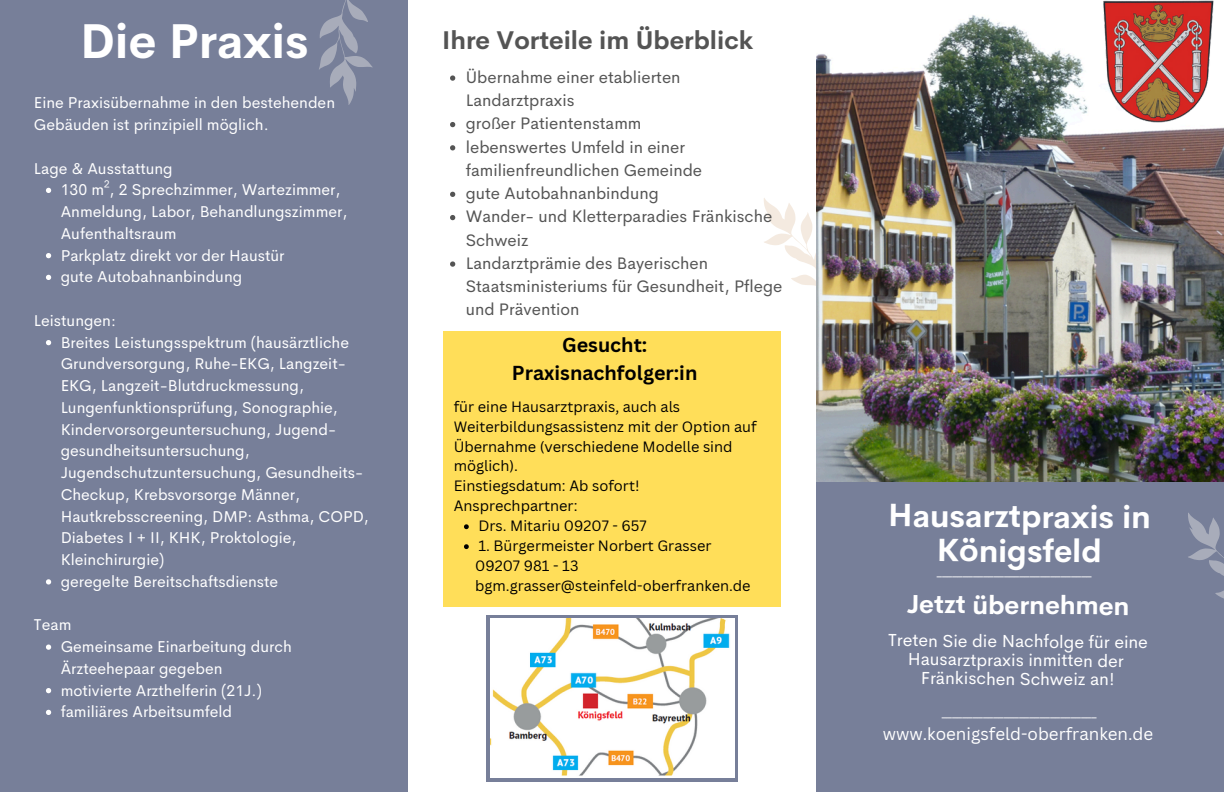
<style>
.page{position:relative;width:1224px;height:792px;background:#fff}
.page>*{position:absolute;margin:0;border:0;box-sizing:border-box;transform-origin:0 0}
.t1{font:700 47.9px "Cerebri Sans";color:#fff}
.t2{font:700 31.6px/34.5px "Cerebri Sans";letter-spacing:-.01em;color:#fff;text-align:center}
.t3{font:700 25.6px "Cerebri Sans";letter-spacing:-.01em;color:#fff}
.t4{font:700 25.1px "Cerebri Sans";color:#545454}
.t5{font:700 19.7px/27.5px "Canva Sans";color:#000;text-align:center}
.t6{font:17.6px/18.7px "Cerebri Sans";letter-spacing:-.01em;color:#fff;text-align:center}
.t7{font:17px "Canva Sans";color:#fff}
.t8{font:16.8px/23.2px "Cerebri Sans";color:#545454}
.t9{font:15.8px/21.8px "Cerebri Sans";color:#fff}
.t10{font:14.6px/19.9px "Canva Sans";color:#000}
.t11{font:12px "Canva Sans";color:#fff}
</style>
<div class="page">
<svg style="left:764px;top:198px;width:52px;height:88px"></svg>
<img style="left:816px;top:15px;width:408px;height:467px">
<div style="left:816px;top:482px;width:408px;height:310px;background:#777f99"></div>
<svg style="left:1188px;top:513px;width:36px;height:86px"></svg>
<div style="left:0;top:0;width:408px;height:792px;background:#777f99"></div>
<svg style="left:319px;top:0;width:54px;height:105px"></svg>
<div style="left:443px;top:331px;width:338px;height:275px;background:#ffde59"></div>
<svg style="left:464px;top:524px;width:5px;height:5px"></svg>
<svg style="left:464px;top:544px;width:5px;height:5px"></svg>
<img style="left:1103px;top:0;width:111px;height:122px">
<svg style="left:486px;top:615px;width:252px;height:167px;background:#878ea4"></svg>
<img style="left:490px;top:619px;width:244px;height:159px">
<svg style="left:450px;top:75px;width:5px;height:6px"></svg>
<svg style="left:450px;top:122px;width:5px;height:5px"></svg>
<svg style="left:450px;top:145px;width:5px;height:5px"></svg>
<svg style="left:450px;top:192px;width:5px;height:5px"></svg>
<svg style="left:450px;top:215px;width:5px;height:5px"></svg>
<svg style="left:450px;top:261px;width:5px;height:6px"></svg>
<svg style="left:46px;top:188px;width:5px;height:5px"></svg>
<svg style="left:46px;top:253px;width:5px;height:5px"></svg>
<svg style="left:46px;top:275px;width:5px;height:5px"></svg>
<svg style="left:46px;top:340px;width:5px;height:5px"></svg>
<svg style="left:46px;top:579px;width:5px;height:6px"></svg>
<svg style="left:46px;top:645px;width:5px;height:5px"></svg>
<svg style="left:46px;top:688px;width:5px;height:5px"></svg>
<svg style="left:46px;top:710px;width:5px;height:5px"></svg>
<p class="t1" style="left:80px;top:10px;width:230px">Die Praxis</p>
<p class="t4" style="left:442px;top:24px;width:312px">Ihre Vorteile im Überblick</p>
<p class="t8" style="left:466px;top:65px;width:216px">Übernahme einer etablierten<br>Landarztpraxis</p>
<p class="t8" style="left:466px;top:112px;width:177px">großer Patientenstamm</p>
<h3 class="t8" style="left:466px;top:135px;width:238px">lebenswertes Umfeld in einer familienfreundlichen Gemeinde</h3>
<p class="t8" style="left:466px;top:182px;width:195px">gute Autobahnanbindung</p>
<p class="t8" style="left:466px;top:205px;width:308px">Wander- und Kletterparadies Fränkische<br>Schweiz</p>
<p class="t8" style="left:466px;top:251px;width:318px">Landarztprämie des Bayerischen<br>Staatsministeriums für Gesundheit, Pflege und Prävention</p>
<p class="t9" style="left:34px;top:92px;width:303px">Eine Praxisübernahme in den bestehenden<br>Gebäuden ist prinzipiell möglich.</p>
<p class="t9" style="left:34px;top:157px;width:140px">Lage &amp; Ausstattung</p>
<h4 class="t9" style="left:61px;top:179px;width:288px">130 m², 2 Sprechzimmer, Wartezimmer,<br>Anmeldung, Labor, Behandlungszimmer,<br>Aufenthaltsraum</h4>
<p class="t9" style="left:61px;top:244px;width:225px">Parkplatz direkt vor der Haustür</p>
<p class="t9" style="left:61px;top:266px;width:183px">gute Autobahnanbindung</p>
<p class="t9" style="left:34px;top:309px;width:84px">Leistungen:</p>
<p class="t9" style="left:61px;top:331px;width:310px">Breites Leistungsspektrum (hausärztliche Grundversorgung, Ruhe-EKG, Langzeit-EKG, Langzeit-Blutdruckmessung, Lungenfunktionsprüfung, Sonographie, Kindervorsorgeuntersuchung, Jugend&shy;gesundheitsuntersuchung, Jugendschutzuntersuchung, Gesundheits-Checkup, Krebsvorsorge Männer, Hautkrebsscreening, DMP: Asthma, COPD, Diabetes I + II, KHK, Proktologie, Kleinchirurgie)</p>
<p class="t9" style="left:61px;top:570px;width:219px">geregelte Bereitschaftsdienste</p>
<p class="t9" style="left:34px;top:614px;width:39px">Team</p>
<p class="t9" style="left:61px;top:636px;width:233px">Gemeinsame Einarbeitung durch<br>Ärzteehepaar gegeben</p>
<h2 class="t9" style="left:61px;top:679px;width:203px">motivierte Arzthelferin (21J.)</h2>
<p class="t9" style="left:61px;top:701px;width:173px">familiäres Arbeitsumfeld</p>
<p class="t5" style="left:512px;top:331px;width:187px">Gesucht:<br>Praxisnachfolger:in</p>
<h1 class="t10" style="left:454px;top:396px;width:305px">für eine Hausarztpraxis, auch als<br>Weiterbildungsassistenz mit der Option auf<br>Übernahme (verschiedene Modelle sind möglich).</h1>
<p class="t10" style="left:454px;top:476px;width:187px">Einstiegsdatum: Ab sofort!</p>
<p class="t10" style="left:454px;top:496px;width:125px">Ansprechpartner:</p>
<p class="t10" style="left:478px;top:516px;width:170px">Drs. Mitariu 09207 - 657</p>
<p class="t10" style="left:478px;top:536px;width:234px">1. Bürgermeister Norbert Grasser</p>
<p class="t10" style="left:475px;top:555px;width:105px">09207 981 - 13</p>
<p class="t10" style="left:475px;top:575px;width:277px">bgm.grasser@steinfeld-oberfranken.de</p>
<p class="t2" style="left:888px;top:499px;width:264px">Hausarztpraxis in<br>Königsfeld</p>
<h5 class="t11" style="left:937px;top:564px;width:156px">______________________________</h5>
<p class="t3" style="left:907px;top:588px;width:225px">Jetzt übernehmen</p>
<p class="t6" style="left:888px;top:632px;width:261px">Treten Sie die Nachfolge für eine<br>Hausarztpraxis inmitten der<br>Fränkischen Schweiz an!</p>
<p class="t11" style="left:942px;top:704px;width:156px">______________________________</p>
<h3 class="t7" style="left:883px;top:722px;width:272px">www.koenigsfeld-oberfranken.de</h3>
</div>
